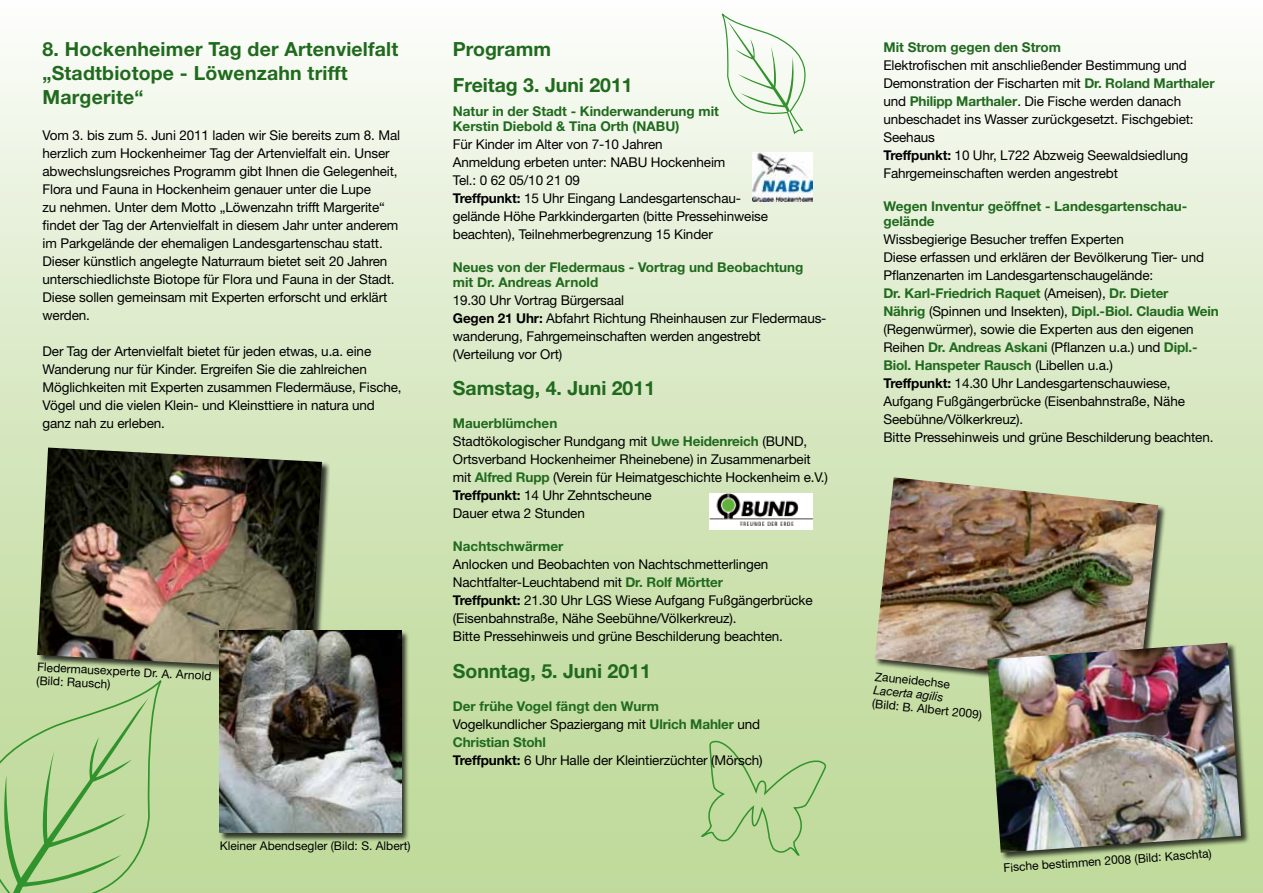
<style>
.page{position:relative;width:1263px;height:893px;background:#fff}
.page>*{position:absolute;margin:0;border:0;box-sizing:border-box;transform-origin:0 0}
.t1{font:700 19.5px/24px "Helvetica Neue LT Std";letter-spacing:.01em;color:#206a1e}
.t2{font:13.5px/18px "Helvetica Neue LT Std";letter-spacing:-.01em;color:#000}
.t3{font:700 13.5px/15px "Helvetica Neue LT Std";color:#206a1e}
.t4{font:12px/13.5px "Helvetica Neue LT Std";color:#000}
.t5{font:italic 12px "Helvetica Neue LT Std";color:#000}
.s1{font-weight:700}
.s2{font-weight:700;color:#206a1e}
</style>
<div class="page">
<div style="left:0;top:0;width:1263px;height:893px;background:linear-gradient(to bottom,#f8fbf5,#b9d690)"></div>
<svg style="left:698px;top:740px;width:130px;height:120px;background:#bad798"></svg>
<svg style="left:0;top:681px;width:163px;height:212px;background:#b6d596"></svg>
<div style="left:37px;top:447px;width:293px;height:231px;background:#000;opacity:.75"></div>
<img style="left:37px;top:448px;width:285px;height:221px">
<div style="left:219px;top:630px;width:191px;height:212px;background:#000;opacity:.75"></div>
<img style="left:220px;top:631px;width:181px;height:202px">
<div style="left:874px;top:477px;width:292px;height:217px;background:#000;opacity:.75"></div>
<img style="left:875px;top:477px;width:283px;height:209px">
<svg style="left:721px;top:14px;width:113px;height:174px"></svg>
<img style="left:753px;top:153px;width:60px;height:48px">
<div style="left:710px;top:494px;width:103px;height:36px;background:#fff"></div>
<img style="left:710px;top:494px;width:103px;height:32px">
<div style="left:987px;top:642px;width:262px;height:218px;background:#000;opacity:.75"></div>
<img style="left:987px;top:643px;width:254px;height:210px">
<h1 class="t1" style="left:43px;top:37px;width:357px">8. Hockenheimer Tag der Artenvielfalt „Stadtbiotope - Löwenzahn trifft<br>Margerite“</h1>
<p class="t2" style="left:43px;top:126px;width:359px">Vom 3. bis zum 5. Juni 2011 laden wir Sie bereits zum 8. Mal herzlich zum Hockenheimer Tag der Artenvielfalt ein. Unser abwechslungsreiches Programm gibt Ihnen die Gelegenheit, Flora und Fauna in Hockenheim genauer unter die Lupe<br>zu nehmen. Unter dem Motto „Löwenzahn trifft Margerite“ findet der Tag der Artenvielfalt in diesem Jahr unter anderem im Parkgelände der ehemaligen Landesgartenschau statt.<br>Dieser künstlich angelegte Naturraum bietet seit 20 Jahren unterschiedlichste Biotope für Flora und Fauna in der Stadt.<br>Diese sollen gemeinsam mit Experten erforscht und erklärt werden.</p>
<p class="t2" style="left:43px;top:342px;width:361px">Der Tag der Artenvielfalt bietet für jeden etwas, u.a. eine Wanderung nur für Kinder. Ergreifen Sie die zahlreichen Möglichkeiten mit Experten zusammen Fledermäuse, Fische, Vögel und die vielen Klein- und Kleinsttiere in natura und ganz nah zu erleben.</p>
<p class="t4" style="left:38px;top:660px;width:176px;rotate:3deg">Fledermausexperte Dr. A. Arnold (Bild: Rausch)</p>
<p class="t4" style="left:220px;top:839px;width:192px">Kleiner Abendsegler (Bild: S. Albert)</p>
<h1 class="t1" style="left:453px;top:31px;width:181px;line-height:36px">Programm<br>Freitag 3. Juni 2011</h1>
<p class="t3" style="left:453px;top:104px;width:267px">Natur in der Stadt - Kinderwanderung mit<br>Kerstin Diebold &amp; Tina Orth (NABU)</p>
<p class="t2" style="left:453px;top:135px;width:317px">Für Kinder im Alter von 7-10 Jahren<br>Anmeldung erbeten unter: NABU Hockenheim<br>Tel.: 0 62 05/10 21 09<br><span class="s1">Treffpunkt:</span> 15 Uhr Eingang Landesgartenschau&shy;gelände Höhe Parkkindergarten (bitte Pressehinweise beachten), Teilnehmerbegrenzung 15 Kinder</p>
<p class="t3" style="left:453px;top:260px;width:352px">Neues von der Fledermaus - Vortrag und Beobachtung mit Dr. Andreas Arnold</p>
<p class="t2" style="left:453px;top:291px;width:375px">19.30 Uhr Vortrag Bürgersaal<br><span class="s1">Gegen 21 Uhr:</span> Abfahrt Richtung Rheinhausen zur Fledermaus&shy;wanderung, Fahrgemeinschaften werden angestrebt<br>(Verteilung vor Ort)</p>
<h1 class="t1" style="left:453px;top:376px;width:204px">Samstag, 4. Juni 2011</h1>
<p class="t2" style="left:453px;top:414px;width:376px"><span class="s2">Mauerblümchen<br></span>Stadtökologischer Rundgang mit <span class="s2">Uwe Heidenreich</span> (BUND, Ortsverband Hockenheimer Rheinebene) in Zusammenarbeit mit <span class="s2">Alfred Rupp</span> (Verein für Heimatgeschichte Hockenheim e.V.)<br><span class="s1">Treffpunkt:</span> 14 Uhr Zehntscheune<br>Dauer etwa 2 Stunden</p>
<p class="t3" style="left:453px;top:539px;width:112px">Nachtschwärmer</p>
<p class="t2" style="left:453px;top:555px;width:361px">Anlocken und Beobachten von Nachtschmetterlingen Nachtfalter-Leuchtabend mit <span class="s2">Dr. Rolf Mörtter<br></span><span class="s1">Treffpunkt:</span> 21.30 Uhr LGS Wiese Aufgang Fußgängerbrücke (Eisenbahnstraße, Nähe Seebühne/Völkerkreuz).<br>Bitte Pressehinweis und grüne Beschilderung beachten.</p>
<h1 class="t1" style="left:453px;top:658px;width:199px">Sonntag, 5. Juni 2011</h1>
<p class="t2" style="left:453px;top:696px;width:311px"><span class="s2">Der frühe Vogel fängt den Wurm<br></span>Vogelkundlicher Spaziergang mit <span class="s2">Ulrich Mahler</span> und <span class="s2">Christian Stohl<br></span><span class="s1">Treffpunkt:</span> 6 Uhr Halle der Kleintierzüchter (Mörsch)</p>
<p class="t3" style="left:883px;top:40px;width:179px">Mit Strom gegen den Strom</p>
<p class="t2" style="left:883px;top:56px;width:333px">Elektrofischen mit anschließender Bestimmung und Demonstration der Fischarten mit <span class="s2">Dr. Roland Marthaler </span>und <span class="s2">Philipp Marthaler</span>. Die Fische werden danach unbeschadet ins Wasser zurückgesetzt. Fischgebiet:<br>Seehaus<br><span class="s1">Treffpunkt:</span> 10 Uhr, L722 Abzweig Seewaldsiedlung Fahrgemeinschaften werden angestrebt</p>
<p class="t3" style="left:883px;top:199px;width:305px">Wegen Inventur geöffnet - Landesgartenschau&shy;gelände</p>
<p class="t2" style="left:883px;top:230px;width:337px">Wissbegierige Besucher treffen Experten<br>Diese erfassen und erklären der Bevölkerung Tier- und Pflanzenarten im Landesgartenschaugelände:<br><span class="s2">Dr. Karl-Friedrich Raquet</span> (Ameisen), <span class="s2">Dr. Dieter<br>Nährig</span> (Spinnen und Insekten), <span class="s2">Dipl.-Biol. Claudia Wein </span>(Regenwürmer), sowie die Experten aus den eigenen Reihen <span class="s2">Dr. Andreas Askani</span> (Pflanzen u.a.) und <span class="s2">Dipl.- Biol. Hanspeter Rausch</span> (Libellen u.a.)<br><span class="s1">Treffpunkt:</span> 14.30 Uhr Landesgartenschauwiese, Aufgang Fußgängerbrücke (Eisenbahnstraße, Nähe Seebühne/Völkerkreuz).<br>Bitte Pressehinweis und grüne Beschilderung beachten.</p>
<p class="t4" style="left:876px;top:669px;width:77px;rotate:6deg">Zauneidechse</p>
<p class="t5" style="left:874px;top:682px;width:72px;rotate:6deg">Lacerta agilis</p>
<p class="t4" style="left:873px;top:696px;width:112px;rotate:6deg">(Bild: B. Albert 2009)</p>
<p class="t4" style="left:1003px;top:861px;width:210px;rotate:-4deg">Fische bestimmen 2008 (Bild: Kaschta)</p>
</div>
